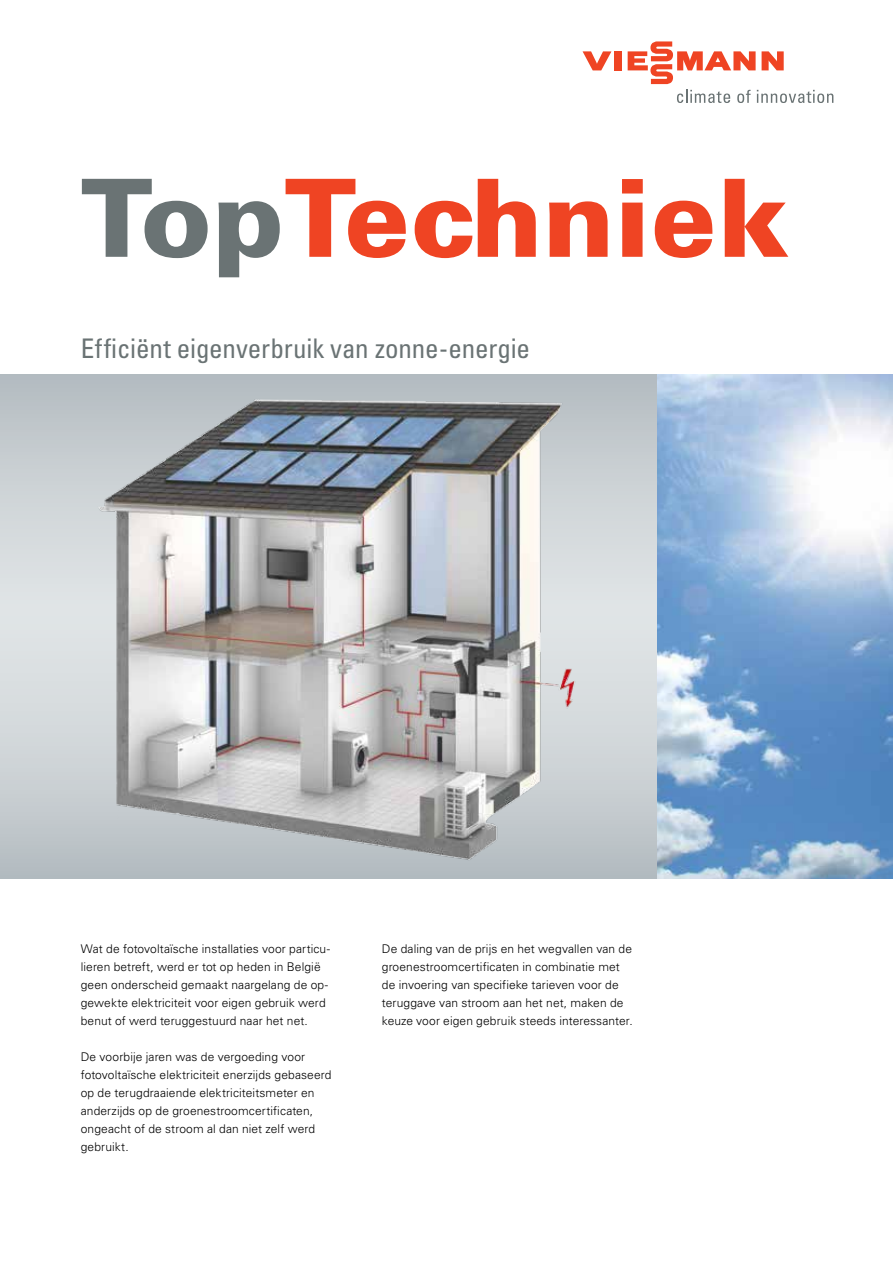
<style>
.page{position:relative;width:893px;height:1263px;background:#fff}
.page>*{position:absolute;margin:0;border:0;box-sizing:border-box;transform-origin:0 0}
.t1{font:900 108px "Univers LT Std";color:#ef4423}
.t2{font:condensed 27px "Univers LT Std";letter-spacing:-.005em;color:#6a7374}
.t3{font:300 12px/18px "Univers LT Std";letter-spacing:.01em;color:#000}
.s1{color:#6a7374}
</style>
<div class="page">
<svg style="left:677px;top:90px;width:53px;height:13px"></svg>
<svg style="left:737px;top:90px;width:14px;height:13px"></svg>
<svg style="left:757px;top:90px;width:76px;height:13px"></svg>
<div style="left:614px;top:51px;width:7px;height:19px;background:#ef4423"></div>
<svg style="left:583px;top:51px;width:28px;height:19px"></svg>
<svg style="left:628px;top:41px;width:128px;height:43px"></svg>
<svg style="left:762px;top:51px;width:22px;height:19px"></svg>
<svg style="left:0;top:374px;width:657px;height:504px;background:#cdd3d6"></svg>
<img style="left:657px;top:374px;width:236px;height:504px">
<img style="left:64px;top:374px;width:520px;height:504px">
<h1 class="t1" style="left:81px;top:150px;width:709px"><span class="s1">Top</span>Techniek</h1>
<h2 class="t2" style="left:81px;top:331px;width:451px">Efficiënt eigenverbruik van zonne-energie</h2>
<p class="t3" style="left:81px;top:939px;width:251px">Wat de fotovoltaïsche installaties voor particu&shy;lieren betreft, werd er tot op heden in België geen onderscheid gemaakt naargelang de op&shy;gewekte elektriciteit voor eigen gebruik werd benut of werd teruggestuurd naar het net.</p>
<p class="t3" style="left:81px;top:1047px;width:252px">De voorbije jaren was de vergoeding voor fotovoltaïsche elektriciteit enerzijds gebaseerd op de terugdraaiende elektriciteitsmeter en anderzijds op de groenestroomcertificaten, ongeacht of de stroom al dan niet zelf werd gebruikt.</p>
<p class="t3" style="left:382px;top:939px;width:252px">De daling van de prijs en het wegvallen van de groenestroomcertificaten in combinatie met de invoering van specifieke tarieven voor de teruggave van stroom aan het net, maken de keuze voor eigen gebruik steeds interessanter.</p>
</div>
